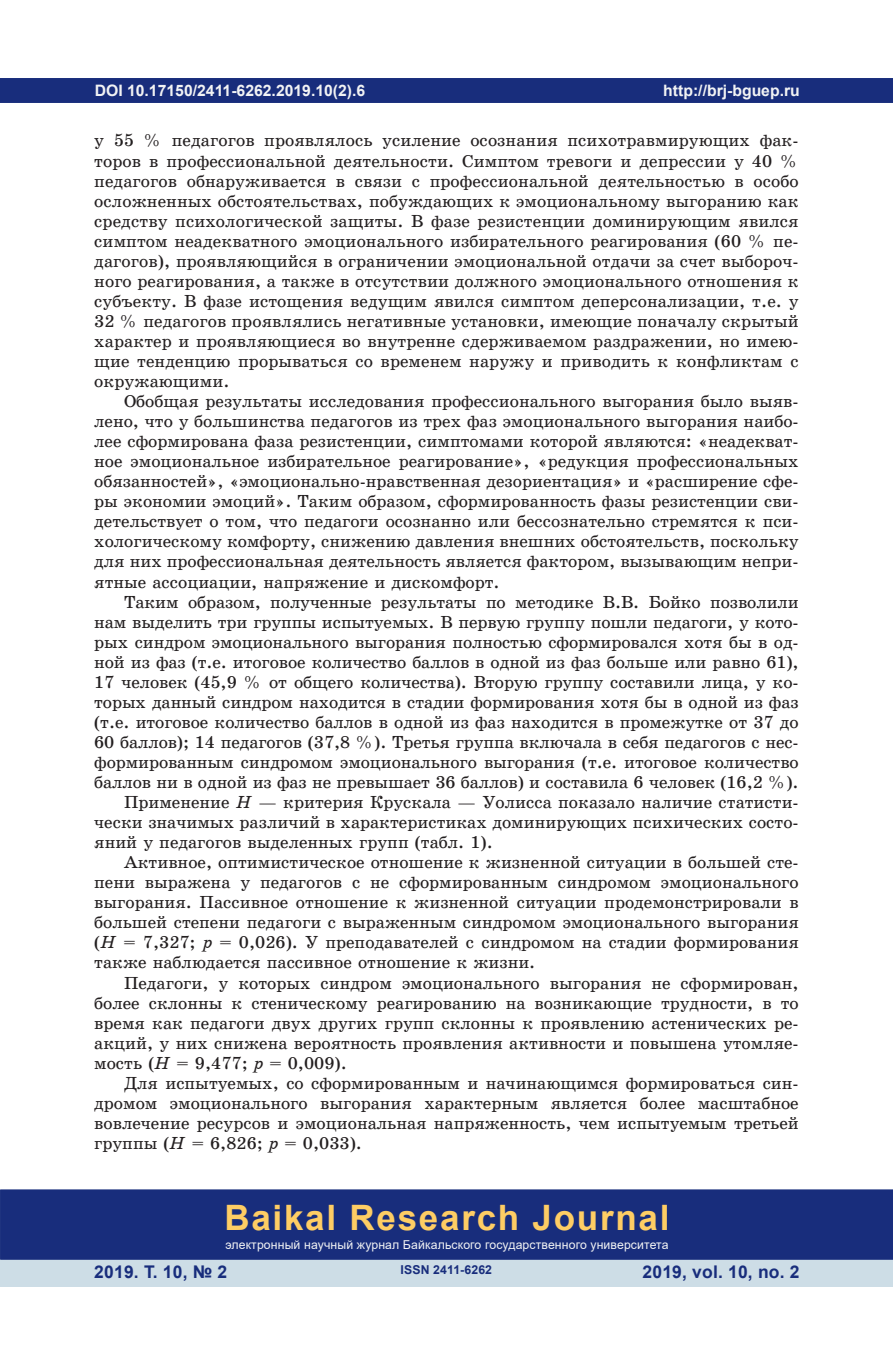
<style>
.page{position:relative;width:893px;height:1360px;background:#fff}
.page>*{position:absolute;margin:0;border:0;box-sizing:border-box;transform-origin:0 0}
.t1{font:700 35px "Arial";letter-spacing:.05em;color:#fecd64}
.Текст{font:17.5px/20.1px "School Book C";color:#231f20;text-align:justify}
.t2{font:700 17.5px "Arial";letter-spacing:.01em;color:#182d7c}
.t3{font:700 15.75px "Arial";color:#f2f3f4}
.t4{font:12.25px "Arial";letter-spacing:.01em;color:#f2f3f4}
.t5{font:700 12.25px "Arial";letter-spacing:.01em;color:#182d7c}
.s1{font-family:"School Book C Italic"}
</style>
<div class="page">
<div style="left:0;top:78px;width:893px;height:25px;background:#182d7c"></div>
<div style="left:0;top:1258px;width:893px;height:28px;background:#cddde6"></div>
<div style="left:0;top:1189px;width:893px;height:70px;background:#182d7c;border:2px solid #182d7c"></div>
<p class="t3" style="left:95px;top:79px;width:272px">DOI 10.17150/2411-6262.2019.10(2).6</p>
<p class="Текст" style="left:94px;top:131px;width:706px">у 55 % педагогов проявлялось усиление осознания психотравмирующих фак&shy;торов в профессиональной деятельности. Симптом тревоги и депрессии у 40 % педагогов обнаруживается в связи с профессиональной деятельностью в особо осложненных обстоятельствах, побуждающих к эмоциональному выгоранию как средству психологической защиты. В фазе резистенции доминирующим явился симптом неадекватного эмоционального избирательного реагирования (60 % пе&shy;дагогов), проявляющийся в ограничении эмоциональной отдачи за счет выбороч&shy;ного реагирования, а также в отсутствии должного эмоционального отношения к субъекту. В фазе истощения ведущим явился симптом деперсонализации, т.е. у 32 % педагогов проявлялись негативные установки, имеющие поначалу скрытый характер и проявляющиеся во внутренне сдерживаемом раздражении, но имею&shy;щие тенденцию прорываться со временем наружу и приводить к конфликтам с окружающими.</p>
<p class="Текст" style="left:94px;top:391px;width:706px;text-indent:30px">Обобщая результаты исследования профессионального выгорания было выяв&shy;лено, что у большинства педагогов из трех фаз эмоционального выгорания наибо&shy;лее сформирована фаза резистенции, симптомами которой являются: «неадекват&shy;ное эмоциональное избирательное реагирование», «редукция профессиональных обязанностей», «эмоционально-нравственная дезориентация» и «расширение сфе&shy;ры экономии эмоций». Таким образом, сформированность фазы резистенции сви&shy;детельствует о том, что педагоги осознанно или бессознательно стремятся к пси&shy;хологическому комфорту, снижению давления внешних обстоятельств, поскольку для них профессиональная деятельность является фактором, вызывающим непри&shy;ятные ассоциации, напряжение и дискомфорт.</p>
<p class="Текст" style="left:94px;top:592px;width:706px;text-indent:30px">Таким образом, полученные результаты по методике В.В. Бойко позволили нам выделить три группы испытуемых. В первую группу пошли педагоги, у кото&shy;рых синдром эмоционального выгорания полностью сформировался хотя бы в од&shy;ной из фаз (т.е. итоговое количество баллов в одной из фаз больше или равно 61), 17 человек (45,9 % от общего количества). Вторую группу составили лица, у ко&shy;торых данный синдром находится в стадии формирования хотя бы в одной из фаз (т.е. итоговое количество баллов в одной из фаз находится в промежутке от 37 до 60 баллов); 14 педагогов (37,8 %). Третья группа включала в себя педагогов с нес&shy;формированным синдромом эмоционального выгорания (т.е. итоговое количество баллов ни в одной из фаз не превышает 36 баллов) и составила 6 человек (16,2 %).</p>
<p class="Текст" style="left:94px;top:792px;width:706px;text-indent:30px">Применение <span class="s1">Н</span> — критерия Крускала — Уолисса показало наличие статисти&shy;чески значимых различий в характеристиках доминирующих психических состо&shy;яний у педагогов выделенных групп (табл. 1).</p>
<p class="Текст" style="left:94px;top:852px;width:706px;text-indent:30px">Активное, оптимистическое отношение к жизненной ситуации в большей сте&shy;пени выражена у педагогов с не сформированным синдромом эмоционального выгорания. Пассивное отношение к жизненной ситуации продемонстрировали в большей степени педагоги с выраженным синдромом эмоционального выгорания (<span class="s1">Н</span> = 7,327; <span class="s1">р</span> = 0,026). У преподавателей с синдромом на стадии формирования также наблюдается пассивное отношение к жизни.</p>
<p class="Текст" style="left:94px;top:972px;width:706px;text-indent:30px">Педагоги, у которых синдром эмоционального выгорания не сформирован, более склонны к стеническому реагированию на возникающие трудности, в то время как педагоги двух других групп склонны к проявлению астенических ре&shy;акций, у них снижена вероятность проявления активности и повышена утомляе&shy;мость (<span class="s1">Н</span> = 9,477; <span class="s1">р</span> = 0,009).</p>
<p class="Текст" style="left:94px;top:1072px;width:706px;text-indent:30px">Для испытуемых, со сформированным и начинающимся формироваться син&shy;дромом эмоционального выгорания характерным является более масштабное вовлечение ресурсов и эмоциональная напряженность, чем испытуемым третьей группы (<span class="s1">Н</span> = 6,826; <span class="s1">р</span> = 0,033).</p>
<p class="t3" style="left:663px;top:79px;width:138px">http://brj-bguep.ru</p>
<p class="t3" style="left:357px;top:79px;width:10px">5</p>
<h1 class="t1" style="left:224px;top:1192px;width:447px">Baikal Research Journal</h1>
<p class="t4" style="left:225px;top:1236px;width:445px">электронный научный журнал Байкальского государственного университета</p>
<p class="t2" style="left:94px;top:1259px;width:135px">2019. Т. 10, № 2</p>
<p class="t5" style="left:401px;top:1261px;width:93px">ISSN 2411-6262</p>
<p class="t2" style="left:643px;top:1259px;width:159px">2019, vol. 10, no. 2</p>
</div>
